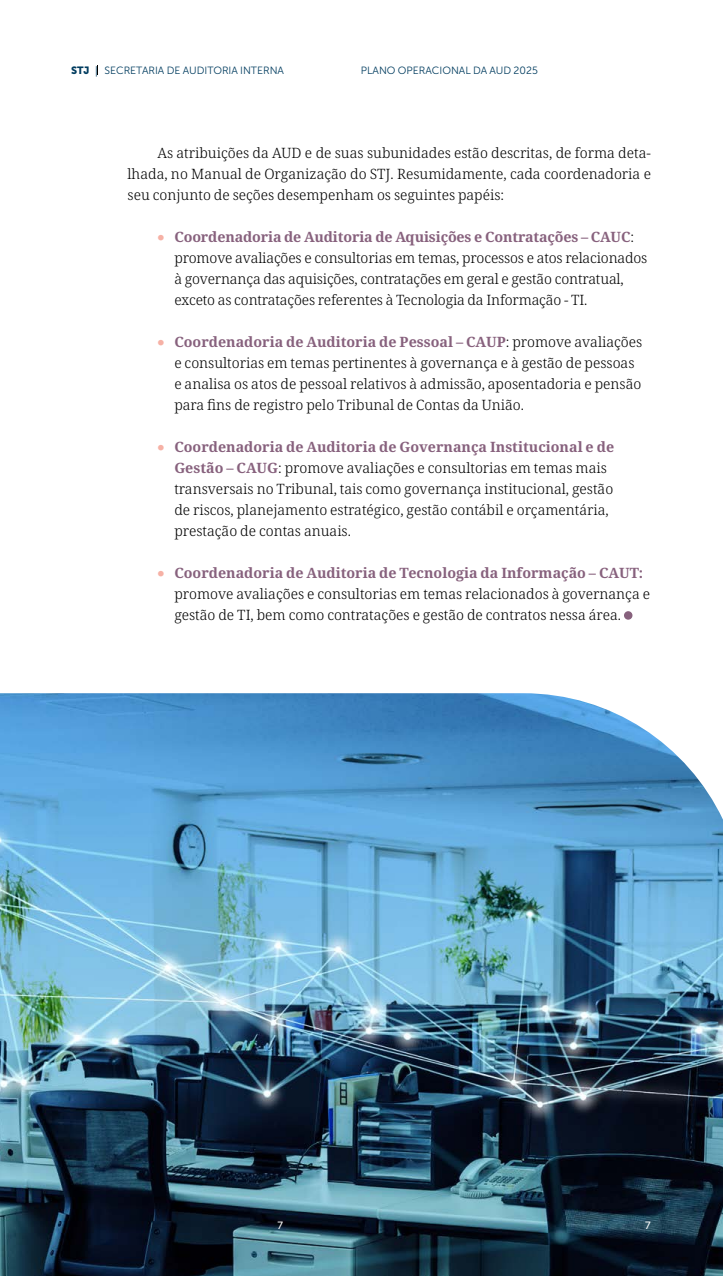
<style>
.page{position:relative;width:723px;height:1276px;background:#fff}
.page>*{position:absolute;margin:0;border:0;box-sizing:border-box;transform-origin:0 0}
.t1{font:300 14.25px/21px "Noto Serif";color:#000}
.t2{font:10.5px "Museo Sans 300";color:#003c5f}
.t3{font:10.5px "Museo Sans 500";color:#fff}
.s1{font-family:"Museo Sans 900"}
.s2{font-family:"Minion Pro"}
.s3{font-family:"Museo Sans 900";font-weight:400;font-size:15px;color:#f6b1a5}
.s4{font-weight:700;color:#87617d}
</style>
<div class="page">
<div style="left:624px;top:611px;width:8px;height:9px;background:#87617d;border-radius:50%"></div>
<img style="left:0;top:693px;width:723px;height:583px">
<p class="t2" style="left:71px;top:64px;width:214px"><span class="s1">STJ</span> <span class="s2">|</span> SECRETARIA DE AUDITORIA INTERNA</p>
<p class="t2" style="left:361px;top:64px;width:178px">PLANO OPERACIONAL DA AUD 2025</p>
<p class="t1" style="left:128px;top:142px;width:525px;text-align:justify;text-indent:30px">As atribuições da AUD e de suas subunidades estão descritas, de forma deta&shy;lhada, no Manual de Organização do STJ. Resumidamente, cada coordenadoria e seu conjunto de seções desempenham os seguintes papéis:</p>
<p class="t1" style="left:174px;top:226px;width:474px;text-indent:-17px"><span class="s3">•</span> <span class="s4">Coordenadoria de Auditoria de Aquisições e Contratações – CAUC</span>: promove avaliações e consultorias em temas, processos e atos relacionados à governança das aquisições, contratações em geral e gestão contratual, exceto as contratações referentes à Tecnologia da Informação - TI.</p>
<p class="t1" style="left:174px;top:331px;width:469px;text-indent:-17px"><span class="s3">•</span> <span class="s4">Coordenadoria de Auditoria de Pessoal – CAUP</span>: promove avaliações e consultorias em temas pertinentes à governança e à gestão de pessoas e analisa os atos de pessoal relativos à admissão, aposentadoria e pensão para fins de registro pelo Tribunal de Contas da União.</p>
<p class="t1" style="left:174px;top:436px;width:441px;text-indent:-17px"><span class="s3">•</span> <span class="s4">Coordenadoria de Auditoria de Governança Institucional e de Gestão – CAUG</span>: promove avaliações e consultorias em temas mais transversais no Tribunal, tais como governança institucional, gestão de riscos, planejamento estratégico, gestão contábil e orçamentária, prestação de contas anuais.</p>
<p class="t1" style="left:174px;top:562px;width:477px;text-indent:-17px"><span class="s3">•</span> <span class="s4">Coordenadoria de Auditoria de Tecnologia da Informação – CAUT: </span>promove avaliações e consultorias em temas relacionados à governança e gestão de TI, bem como contratações e gestão de contratos nessa área.</p>
<p class="t3" style="left:278px;top:1219px;width:7px">7</p>
<p class="t3" style="left:645px;top:1219px;width:7px">7</p>
</div>
